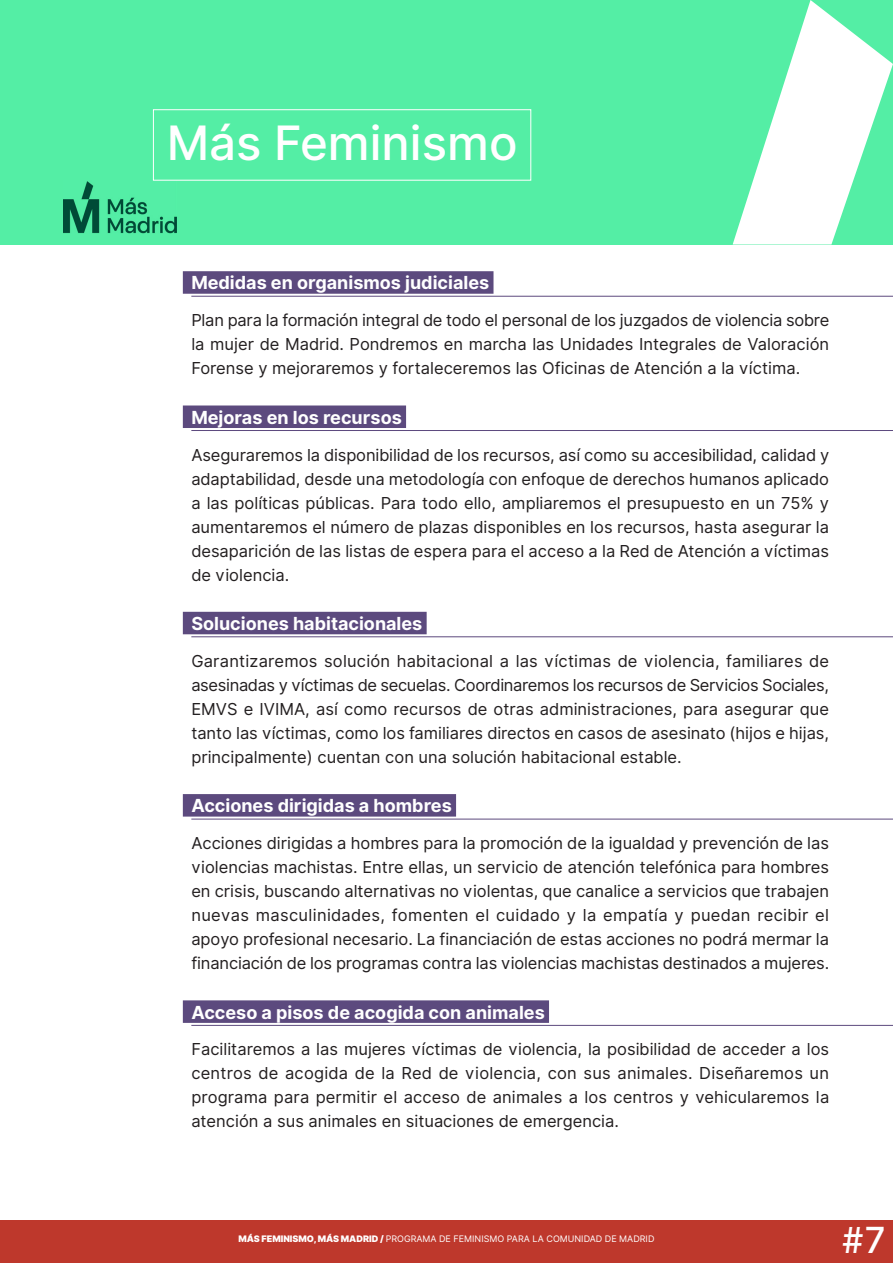
<style>
.page{position:relative;width:893px;height:1263px;background:#fff}
.page>*{position:absolute;margin:0;border:0;box-sizing:border-box;transform-origin:0 0}
.t1{font:500 47.4px "Inter UI";color:#fff}
.t2{font:500 36px "Inter UI";color:#fff}
.t3{font:700 18px "Inter UI";color:#fff}
.t4{font:16.5px/24px "Inter UI";color:#231f20;text-align:justify}
.t5{font:9px "Inter UI";color:#fff}
.s1{font-weight:900}
</style>
<div class="page">
<div style="left:0;top:0;width:893px;height:244px;background:#54eea5"></div>
<img style="left:64px;top:181px;width:113px;height:53px">
<div style="left:153px;top:109px;width:378px;height:72px;border:1px solid #fff"></div>
<div style="left:183px;top:271px;width:310px;height:23px;background:#5c4a7e"></div>
<hr style="left:191px;top:296px;width:702px;height:1px;background:#5c4a7e">
<div style="left:183px;top:405px;width:223px;height:23px;background:#5c4a7e"></div>
<hr style="left:191px;top:430px;width:702px;height:1px;background:#5c4a7e">
<div style="left:183px;top:612px;width:244px;height:22px;background:#5c4a7e"></div>
<hr style="left:191px;top:636px;width:702px;height:1px;background:#5c4a7e">
<div style="left:183px;top:794px;width:273px;height:22px;background:#5c4a7e"></div>
<hr style="left:191px;top:819px;width:702px;height:1px;background:#5c4a7e">
<div style="left:183px;top:1000px;width:366px;height:23px;background:#5c4a7e"></div>
<hr style="left:191px;top:1025px;width:702px;height:1px;background:#5c4a7e">
<div style="left:0;top:1220px;width:893px;height:43px;background:#be382c"></div>
<svg style="left:733px;top:0;width:160px;height:244px"></svg>
<h1 class="t1" style="left:167px;top:110px;width:352px">Más Feminismo</h1>
<p class="t3" style="left:191px;top:271px;width:299px">Medidas en organismos judiciales</p>
<p class="t4" style="left:191px;top:309px;width:639px">Plan para la formación integral de todo el personal de los juzgados de violencia sobre la mujer de Madrid. Pondremos en marcha las Unidades Integrales de Valoración Forense y mejoraremos y fortaleceremos las Oficinas de Atención a la víctima.</p>
<p class="t3" style="left:191px;top:405px;width:212px">Mejoras en los recursos</p>
<p class="t4" style="left:191px;top:443px;width:639px">Aseguraremos la disponibilidad de los recursos, así como su accesibilidad, calidad y adaptabilidad, desde una metodología con enfoque de derechos humanos aplicado a las políticas públicas. Para todo ello, ampliaremos el presupuesto en un 75% y aumentaremos el número de plazas disponibles en los recursos, hasta asegurar la desaparición de las listas de espera para el acceso a la Red de Atención a víctimas de violencia.</p>
<p class="t3" style="left:191px;top:611px;width:233px">Soluciones habitacionales</p>
<p class="t4" style="left:191px;top:649px;width:639px">Garantizaremos solución habitacional a las víctimas de violencia, familiares de asesinadas y víctimas de secuelas. Coordinaremos los recursos de Servicios Sociales, EMVS e IVIMA, así como recursos de otras administraciones, para asegurar que tanto las víctimas, como los familiares directos en casos de asesinato (hijos e hijas, principalmente) cuentan con una solución habitacional estable.</p>
<p class="t3" style="left:191px;top:793px;width:262px">Acciones dirigidas a hombres</p>
<p class="t4" style="left:191px;top:831px;width:639px">Acciones dirigidas a hombres para la promoción de la igualdad y prevención de las violencias machistas. Entre ellas, un servicio de atención telefónica para hombres en crisis, buscando alternativas no violentas, que canalice a servicios que trabajen nuevas masculinidades, fomenten el cuidado y la empatía y puedan recibir el apoyo profesional necesario. La financiación de estas acciones no podrá mermar la financiación de los programas contra las violencias machistas destinados a mujeres.</p>
<p class="t3" style="left:191px;top:1000px;width:355px">Acceso a pisos de acogida con animales</p>
<p class="t4" style="left:191px;top:1038px;width:639px">Facilitaremos a las mujeres víctimas de violencia, la posibilidad de acceder a los centros de acogida de la Red de violencia, con sus animales. Diseñaremos un programa para permitir el acceso de animales a los centros y vehicularemos la atención a sus animales en situaciones de emergencia.</p>
<p class="t5" style="left:238px;top:1233px;width:417px"><span class="s1">MÁS FEMINISMO, MÁS MADRID /</span> PROGRAMA DE FEMINISMO PARA LA COMUNIDAD DE MADRID</p>
<h2 class="t2" style="left:841px;top:1215px;width:46px">#7</h2>
</div>
